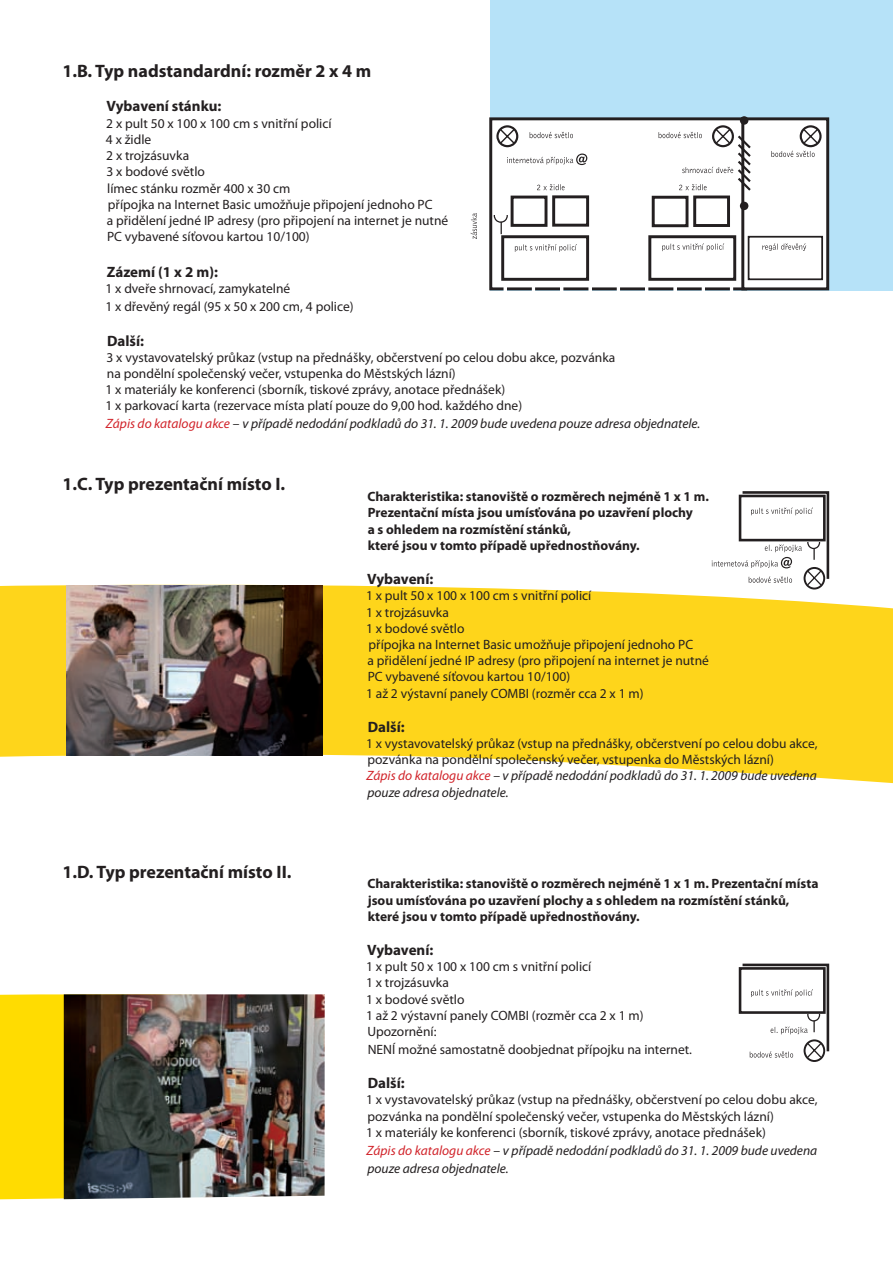
<style>
.page{position:relative;width:893px;height:1263px;background:#fff}
.page>*{position:absolute;margin:0;border:0;box-sizing:border-box;transform-origin:0 0}
.t1{font:700 18px "Myriad Pro";color:#231f20}
.t2{font:700 15px "Myriad Pro";color:#231f20}
.t3{font:13.5px/16.2px "Myriad Pro";color:#231f20}
.t4{font:700 13.5px/16.2px "Myriad Pro";color:#231f20}
.t5{font:italic 13.5px/18px "Myriad Pro";color:#231f20}
.s1{color:#d1232a}
.s2{font-style:normal}
.s3{font-style:italic;color:#d1232a}
.s4{font-style:italic}
</style>
<div class="page">
<div style="left:0;top:1095px;width:76px;height:105px;background:#ffdc01"></div>
<img style="left:64px;top:1095px;width:261px;height:104px">
<svg style="left:0;top:584px;width:893px;height:511px"></svg>
<div style="left:490px;top:0;width:403px;height:290px;background:#b6e2f8"></div>
<svg style="left:471px;top:213px;width:6px;height:26px"></svg>
<div style="left:491px;top:119px;width:255px;height:170px;background:#fff"></div>
<div style="left:489px;top:117px;width:258px;height:173px;border:3px solid #231f20"></div>
<div style="left:501px;top:235px;width:88px;height:46px;border:3px solid #231f20"></div>
<div style="left:648px;top:235px;width:88px;height:46px;border:3px solid #231f20"></div>
<div style="left:743px;top:119px;width:85px;height:170px;background:#fff"></div>
<div style="left:741px;top:117px;width:88px;height:173px;border:3px solid #231f20"></div>
<div style="left:748px;top:236px;width:75px;height:44px;border:2px solid #231f20"></div>
<svg style="left:504px;top:286px;width:3px;height:4px"></svg>
<svg style="left:532px;top:286px;width:3px;height:4px"></svg>
<svg style="left:560px;top:286px;width:3px;height:4px"></svg>
<div style="left:588px;top:282px;width:4px;height:13px;border:1px solid #fff"></div>
<svg style="left:617px;top:286px;width:3px;height:4px"></svg>
<svg style="left:645px;top:286px;width:3px;height:4px"></svg>
<div style="left:673px;top:282px;width:4px;height:13px;border:1px solid #fff"></div>
<svg style="left:702px;top:286px;width:3px;height:4px"></svg>
<svg style="left:730px;top:286px;width:3px;height:4px"></svg>
<svg style="left:771px;top:125px;width:51px;height:32px"></svg>
<svg style="left:515px;top:244px;width:62px;height:8px"></svg>
<svg style="left:662px;top:243px;width:62px;height:8px"></svg>
<svg style="left:762px;top:243px;width:44px;height:8px"></svg>
<svg style="left:493px;top:116px;width:260px;height:118px"></svg>
<svg style="left:712px;top:491px;width:118px;height:99px"></svg>
<svg style="left:740px;top:962px;width:90px;height:101px"></svg>
<img style="left:67px;top:585px;width:256px;height:171px">
<h1 class="t1" style="left:62px;top:59px;width:310px">1.B. Typ nadstandardní: rozměr 2 x 4 m</h1>
<p class="t2" style="left:106px;top:97px;width:116px">Vybavení stánku:</p>
<p class="t3" style="left:106px;top:115px;width:344px">2 x pult 50 x 100 x 100 cm s vnitřní policí<br>4 x židle<br>2 x trojzásuvka<br>3 x bodové světlo<br>límec stánku rozměr 400 x 30 cm<br>přípojka na Internet Basic umožňuje připojení jednoho PC<br>a přidělení jedné IP adresy (pro připojení na internet je nutné<br>PC vybavené síťovou kartou 10/100)</p>
<p class="t2" style="left:107px;top:262px;width:113px">Zázemí (1 x 2 m):</p>
<p class="t3" style="left:105px;top:280px;width:250px;line-height:18px">1 x dveře shrnovací, zamykatelné<br>1 x dřevěný regál (95 x 50 x 200 cm, 4 police)</p>
<p class="t2" style="left:107px;top:331px;width:39px">Další:</p>
<p class="t3" style="left:105px;top:349px;width:512px">3 x vystavovatelský průkaz (vstup na přednášky, občerstvení po celou dobu akce, pozvánka na pondělní společenský večer, vstupenka do Městských lázní)<br>1 x materiály ke konferenci (sborník, tiskové zprávy, anotace přednášek)<br>1 x parkovací karta (rezervace místa platí pouze do 9,00 hod. každého dne)</p>
<p class="t5" style="left:106px;top:415px;width:596px"><span class="s1">Zápis do katalogu akce</span> <span class="s2">–</span> v případě nedodání podkladů do 31. 1. 2009 bude uvedena pouze adresa objednatele.</p>
<h1 class="t1" style="left:62px;top:472px;width:224px">1.C. Typ prezentační místo I.</h1>
<h1 class="t1" style="left:62px;top:860px;width:231px">1.D. Typ prezentační místo II.</h1>
<p class="t4" style="left:367px;top:488px;width:343px">Charakteristika: stanoviště o rozměrech nejméně 1 x 1 m.<br>Prezentační místa jsou umísťována po uzavření plochy<br>a s ohledem na rozmístění stánků,<br>které jsou v tomto případě upřednostňovány.</p>
<p class="t2" style="left:367px;top:569px;width:68px">Vybavení:</p>
<p class="t3" style="left:366px;top:587px;width:344px">1 x pult 50 x 100 x 100 cm s vnitřní policí<br>1 x trojzásuvka<br>1 x bodové světlo<br>přípojka na Internet Basic umožňuje připojení jednoho PC<br>a přidělení jedné IP adresy (pro připojení na internet je nutné PC vybavené síťovou kartou 10/100)<br>1 až 2 výstavní panely COMBI (rozměr cca 2 x 1 m)</p>
<p class="t2" style="left:368px;top:717px;width:39px">Další:</p>
<p class="t3" style="left:366px;top:735px;width:453px">1 x vystavovatelský průkaz (vstup na přednášky, občerstvení po celou dobu akce, pozvánka na pondělní společenský večer, vstupenka do Městských lázní)<br><span class="s3">Zápis do katalogu akce</span> – <span class="s4">v případě nedodání podkladů do 31. 1. 2009 bude uvedena pouze adresa objednatele.</span></p>
<p class="t4" style="left:367px;top:875px;width:453px">Charakteristika: stanoviště o rozměrech nejméně 1 x 1 m. Prezentační místa jsou umísťována po uzavření plochy a s ohledem na rozmístění stánků, které jsou v tomto případě upřednostňovány.</p>
<p class="t2" style="left:367px;top:940px;width:68px">Vybavení:</p>
<p class="t3" style="left:366px;top:958px;width:279px">1 x pult 50 x 100 x 100 cm s vnitřní policí<br>1 x trojzásuvka<br>1 x bodové světlo<br>1 až 2 výstavní panely COMBI (rozměr cca 2 x 1 m)<br>Upozornění:</p>
<p class="t3" style="left:368px;top:1041px;width:326px">NENÍ možné samostatně doobjednat přípojku na internet.</p>
<p class="t2" style="left:368px;top:1073px;width:39px">Další:</p>
<p class="t3" style="left:366px;top:1092px;width:453px">1 x vystavovatelský průkaz (vstup na přednášky, občerstvení po celou dobu akce, pozvánka na pondělní společenský večer, vstupenka do Městských lázní)<br>1 x materiály ke konferenci (sborník, tiskové zprávy, anotace přednášek)</p>
<p class="t5" style="left:367px;top:1141px;width:452px"><span class="s1">Zápis do katalogu akce</span> <span class="s2">–</span> v případě nedodání podkladů do 31. 1. 2009 bude uvedena pouze adresa objednatele.</p>
</div>
